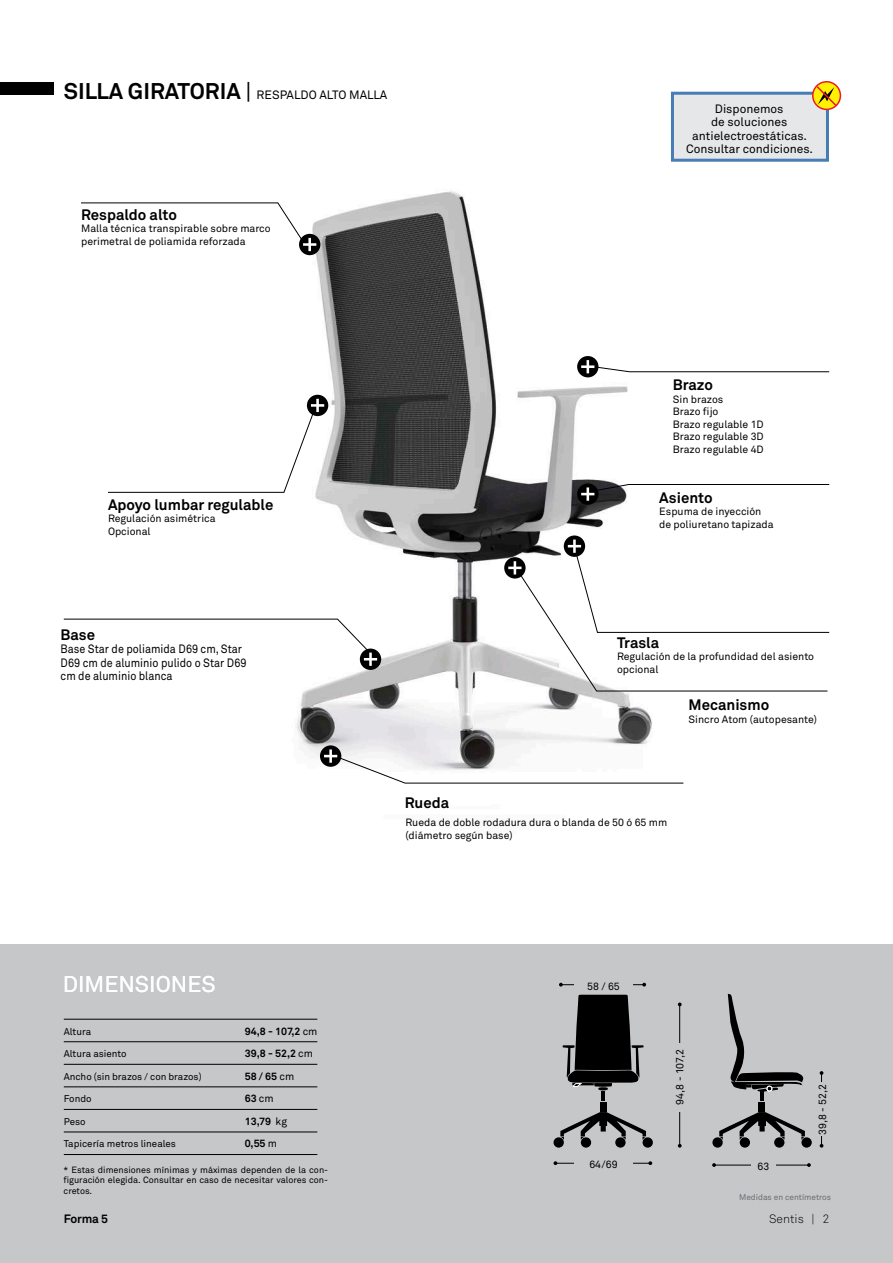
<style>
.page{position:relative;width:893px;height:1263px;background:#fff}
.page>*{position:absolute;margin:0;border:0;box-sizing:border-box;transform-origin:0 0}
.t1{font:22.5px "Akkurat";color:#fff}
.t2{font:700 15px "Akkurat";color:#000}
.t3{font:12px/13.5px "Akkurat";color:#000;text-align:center}
.t4{font:12px/13.5px "Akkurat";color:#000;scale:.9 1}
.t5{font:300 12px "Akkurat";color:#000}
.t6{font:700 12px "Akkurat";letter-spacing:-.02em;color:#000}
.t7{font:10.5px/12.6px "Akkurat";color:#000}
.t8{font:700 10.5px/22.5px "Akkurat";color:#000}
.t9{font:9.75px "Akkurat";color:#000}
.t10{font:9px/10.5px "Akkurat";color:#000;text-align:justify}
.t11{font:8.25px "Akkurat";color:#6d6d71}
.s1{font-weight:700;font-size:22.5px}
.s2{font-size:22.5px}
.s3{font-weight:400}
</style>
<div class="page">
<img style="left:296px;top:191px;width:356px;height:574px">
<div style="left:0;top:944px;width:893px;height:319px;background:#c6c7c9"></div>
<div style="left:0;top:82px;width:53px;height:13px;background:#000"></div>
<div style="left:554px;top:1137px;width:10px;height:11px;background:#000;border-radius:50%"></div>
<div style="left:581px;top:1137px;width:10px;height:11px;background:#000;border-radius:50%"></div>
<div style="left:643px;top:1137px;width:10px;height:11px;background:#000;border-radius:50%"></div>
<div style="left:615px;top:1137px;width:11px;height:11px;background:#000;border-radius:50%"></div>
<svg style="left:560px;top:1112px;width:86px;height:28px"></svg>
<svg style="left:563px;top:995px;width:81px;height:95px"></svg>
<hr style="left:601px;top:1091px;width:4px;height:10px;background:#000">
<div style="left:600px;top:1101px;width:6px;height:10px;background:#000"></div>
<div style="left:712px;top:1137px;width:11px;height:11px;background:#000;border-radius:50%"></div>
<div style="left:740px;top:1137px;width:10px;height:11px;background:#000;border-radius:50%"></div>
<div style="left:801px;top:1137px;width:11px;height:11px;background:#000;border-radius:50%"></div>
<div style="left:774px;top:1137px;width:10px;height:11px;background:#000;border-radius:50%"></div>
<svg style="left:719px;top:1112px;width:86px;height:28px"></svg>
<svg style="left:728px;top:993px;width:76px;height:108px"></svg>
<div style="left:759px;top:1101px;width:6px;height:10px;background:#000"></div>
<svg style="left:678px;top:1002px;width:4px;height:4px"></svg>
<svg style="left:678px;top:1144px;width:4px;height:4px"></svg>
<hr style="left:679px;top:1003px;width:1px;height:143px;background:#000">
<hr style="left:821px;top:1072px;width:1px;height:74px;background:#000">
<hr style="left:560px;top:984px;width:84px;height:1px;background:#000">
<svg style="left:648px;top:1161px;width:4px;height:4px"></svg>
<hr style="left:556px;top:1163px;width:94px;height:1px;background:#000">
<svg style="left:712px;top:1163px;width:4px;height:4px"></svg>
<svg style="left:807px;top:1163px;width:4px;height:4px"></svg>
<hr style="left:715px;top:1165px;width:94px;height:1px;background:#000">
<div style="left:672px;top:1043px;width:15px;height:68px;background:#c6c7c9"></div>
<div style="left:814px;top:1083px;width:15px;height:53px;background:#c6c7c9"></div>
<div style="left:574px;top:981px;width:59px;height:9px;background:#c6c7c9"></div>
<div style="left:574px;top:1160px;width:59px;height:9px;background:#c6c7c9"></div>
<div style="left:751px;top:1161px;width:24px;height:14px;background:#c6c7c9"></div>
<div style="left:299px;top:234px;width:21px;height:21px;background:#000;border-radius:50%"></div>
<svg style="left:81px;top:202px;width:235px;height:49px"></svg>
<div style="left:360px;top:648px;width:21px;height:22px;background:#000;border-radius:50%"></div>
<svg style="left:63px;top:618px;width:314px;height:48px"></svg>
<div style="left:577px;top:356px;width:21px;height:21px;background:#000;border-radius:50%"></div>
<svg style="left:581px;top:360px;width:249px;height:13px"></svg>
<div style="left:577px;top:483px;width:21px;height:22px;background:#000;border-radius:50%"></div>
<svg style="left:581px;top:484px;width:249px;height:17px"></svg>
<svg style="left:564px;top:535px;width:21px;height:22px"></svg>
<hr style="left:573px;top:539px;width:3px;height:14px;background:#fff">
<div style="left:504px;top:557px;width:22px;height:21px;background:#000;border-radius:50%"></div>
<svg style="left:508px;top:545px;width:322px;height:147px"></svg>
<svg style="left:320px;top:745px;width:21px;height:22px"></svg>
<svg style="left:324px;top:755px;width:360px;height:29px"></svg>
<hr style="left:329px;top:749px;width:3px;height:14px;background:#fff">
<div style="left:307px;top:395px;width:21px;height:21px;background:#000;border-radius:50%"></div>
<svg style="left:108px;top:399px;width:216px;height:94px"></svg>
<hr style="left:64px;top:1041px;width:253px;height:1px;background:#000">
<hr style="left:64px;top:1064px;width:253px;height:1px;background:#000">
<hr style="left:64px;top:1086px;width:253px;height:1px;background:#000">
<hr style="left:64px;top:1109px;width:253px;height:1px;background:#000">
<hr style="left:64px;top:1132px;width:253px;height:1px;background:#000">
<hr style="left:64px;top:1154px;width:253px;height:1px;background:#000">
<hr style="left:64px;top:1019px;width:253px;height:1px;background:#000">
<div style="left:671px;top:92px;width:158px;height:70px;background:#e5e7e8;border:3px solid #487cb5"></div>
<svg style="left:813px;top:82px;width:27px;height:27px"></svg>
<div style="left:812px;top:81px;width:29px;height:29px;border:2px solid #ec1b24;border-radius:50%"></div>
<svg style="left:815px;top:85px;width:23px;height:23px"></svg>
<p class="t3" style="left:64px;top:88px;width:325px"><span class="s1">SILLA GIRATORIA</span> <span class="s2">|</span> RESPALDO ALTO MALLA</p>
<h2 class="t2" style="left:81px;top:205px;width:97px">Respaldo alto</h2>
<p class="t7" style="left:81px;top:222px;width:191px">Malla técnica transpirable sobre marco perimetral de poliamida reforzada</p>
<p class="t3" style="left:686px;top:101px;width:128px">Disponemos<br>de soluciones antielectroestáticas.<br>Consultar condiciones.</p>
<h2 class="t2" style="left:108px;top:495px;width:167px">Apoyo lumbar regulable</h2>
<p class="t7" style="left:108px;top:512px;width:109px">Regulación asimétrica<br>Opcional</p>
<h2 class="t2" style="left:61px;top:625px;width:36px">Base</h2>
<p class="t4" style="left:61px;top:642px;width:208px">Base Star de poliamida D69 cm, Star<br>D69 cm de aluminio pulido o Star D69 cm de aluminio blanca</p>
<h2 class="t2" style="left:673px;top:375px;width:42px">Brazo</h2>
<p class="t7" style="left:673px;top:392px;width:92px">Sin brazos<br>Brazo fijo<br>Brazo regulable 1D<br>Brazo regulable 3D<br>Brazo regulable 4D</p>
<h2 class="t2" style="left:659px;top:488px;width:55px">Asiento</h2>
<p class="t7" style="left:659px;top:505px;width:116px">Espuma de inyección de poliuretano tapizada</p>
<h2 class="t2" style="left:617px;top:633px;width:44px">Trasla</h2>
<p class="t7" style="left:617px;top:650px;width:199px">Regulación de la profundidad del asiento opcional</p>
<h2 class="t2" style="left:688px;top:695px;width:82px">Mecanismo</h2>
<p class="t7" style="left:688px;top:713px;width:130px">Sincro Atom (autopesante)</p>
<h2 class="t2" style="left:405px;top:793px;width:46px">Rueda</h2>
<p class="t7" style="left:405px;top:816px;width:263px">Rueda de doble rodadura dura o blanda de 50 ó 65 mm (diámetro según base)</p>
<h1 class="t1" style="left:63px;top:970px;width:154px">DIMENSIONES</h1>
<p class="t8" style="left:245px;top:1019px;width:74px">94,8 - 107,2 <span class="s3">cm<br></span>39,8 - 52,2 <span class="s3">cm<br></span>58 / 65 <span class="s3">cm<br></span>63 <span class="s3">cm<br></span>13,79 <span class="s3">kg<br></span>0,55 <span class="s3">m</span></p>
<p class="t9" style="left:64px;top:1025px;width:29px">Altura</p>
<p class="t9" style="left:64px;top:1048px;width:64px">Altura asiento</p>
<p class="t9" style="left:64px;top:1070px;width:139px">Ancho (sin brazos / con brazos)</p>
<p class="t9" style="left:64px;top:1093px;width:29px">Fondo</p>
<p class="t9" style="left:64px;top:1115px;width:23px">Peso</p>
<p class="t9" style="left:64px;top:1138px;width:114px">Tapicería metros lineales</p>
<p class="t10" style="left:64px;top:1164px;width:266px">* Estas dimensiones mínimas y máximas dependen de la con&shy;figuración elegida. Consultar en caso de necesitar valores con&shy;cretos.</p>
<p class="t7" style="left:587px;top:979px;width:34px">58 / 65</p>
<p class="t7" style="left:673px;top:1104px;width:57px;rotate:-90deg">94,8 - 107,2</p>
<p class="t7" style="left:589px;top:1158px;width:30px">64/69</p>
<p class="t7" style="left:757px;top:1160px;width:13px">63</p>
<p class="t7" style="left:816px;top:1135px;width:52px;rotate:-90deg">39,8 - 52,2</p>
<p class="t11" style="left:739px;top:1192px;width:93px">Medidas en centímetros</p>
<p class="t6" style="left:64px;top:1211px;width:46px">Forma 5</p>
<p class="t5" style="left:769px;top:1211px;width:62px">Sentis | 2</p>
</div>
